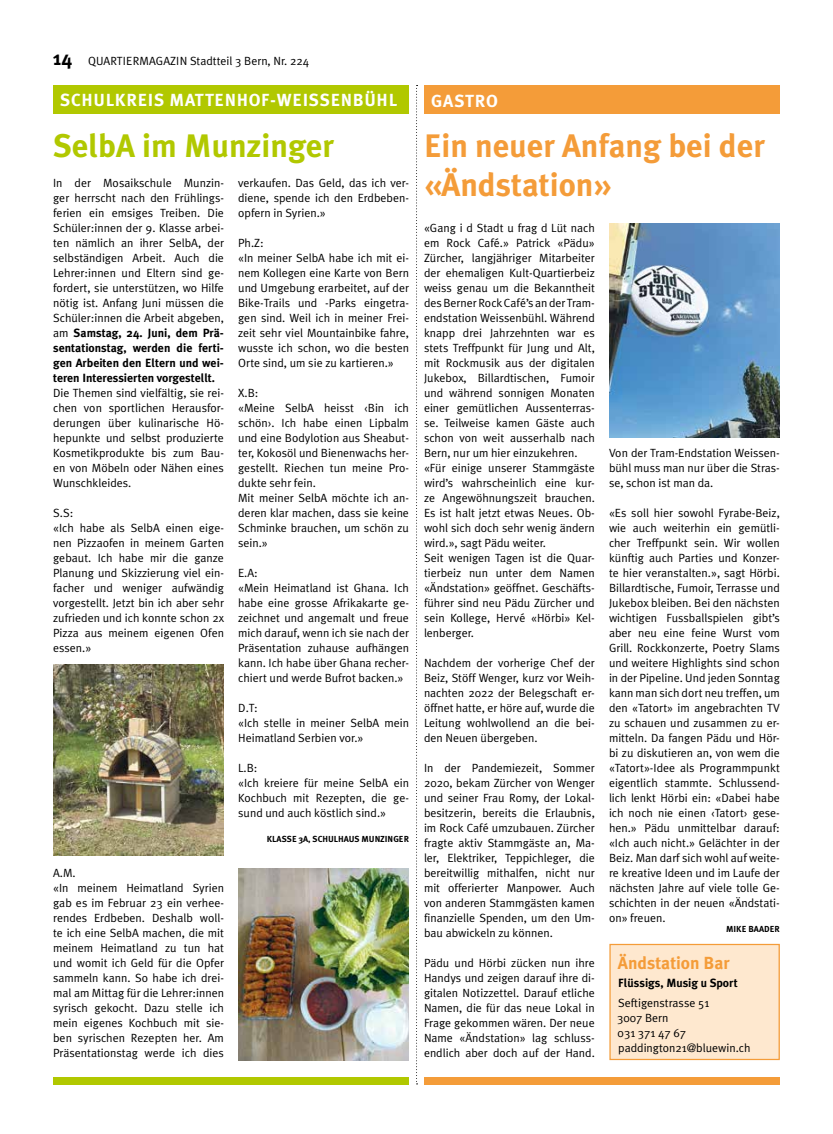
<style>
.page{position:relative;width:833px;height:1134px;background:#fff}
.page>*{position:absolute;margin:0;border:0;box-sizing:border-box;transform-origin:0 0}
.t1{font:700 32.5px/39px "Meta Plus";color:#f49c39}
.t2{font:700 32.5px "Meta Plus";color:#b1c800}
.t3{font:700 17.5px "Meta Plus";letter-spacing:.15em;color:#fff}
.t4{font:700 17.5px "Meta Plus";color:#f49c39}
.t5{font:11.88px/15px "Meta Plus Normal";color:#000}
.t6{font:700 11.88px/15px "Meta Plus";color:#000;text-align:justify}
.t7{font:700 8.75px "Meta Plus";letter-spacing:.055em;color:#000}
.t8{font:700 8.75px "Meta Plus";color:#000}
.s1{font-family:"Meta Plus";font-weight:700;font-size:20px}
.s2{font-family:"Meta Plus Normal";font-weight:400}
</style>
<div class="page">
<div style="left:53px;top:1077px;width:356px;height:7px;background:#b1c800"></div>
<div style="left:53px;top:85px;width:356px;height:28px;background:#b1c800"></div>
<img style="left:53px;top:664px;width:170px;height:192px">
<div style="left:610px;top:944px;width:169px;height:115px;background:#fee8cf"></div>
<div style="left:609px;top:944px;width:171px;height:116px;border:1px solid #f49c39"></div>
<img style="left:238px;top:869px;width:171px;height:191px">
<svg style="left:416px;top:85px;width:1px;height:999px"></svg>
<div style="left:424px;top:1078px;width:356px;height:7px;background:#f49c39"></div>
<div style="left:424px;top:86px;width:356px;height:28px;background:#f49c39"></div>
<img style="left:609px;top:223px;width:171px;height:215px">
<p class="t5" style="left:53px;top:53px;width:51px"><span class="s1">14</span> Quartiermagazin</p>
<p class="t5" style="left:190px;top:53px;width:120px">Stadtteil 3 Bern, Nr. 224</p>
<h2 class="t3" style="left:60px;top:90px;width:335px">Sch ulkreis Mattenhof-Weissenbüh l</h2>
<h1 class="t2" style="left:53px;top:127px;width:282px">SelbA im Munzinger</h1>
<p class="t5" style="left:53px;top:175px;width:172px;text-align:justify">In der Mosaikschule Munzin&shy;ger herrscht nach den Frühlings&shy;ferien ein emsiges Treiben. Die Schüler:innen der 9. Klasse arbei&shy;ten nämlich an ihrer SelbA, der selbständigen Arbeit. Auch die Lehrer:innen und Eltern sind ge&shy;fordert, sie unterstützen, wo Hilfe nötig ist. Anfang Juni müssen die Schüler:innen die Arbeit abgeben,</p>
<p class="t6" style="left:53px;top:325px;width:172px"><span class="s2">am</span> Samstag, 24. Juni, dem Prä&shy;sentationstag, werden die ferti&shy;gen Arbeiten den Eltern und wei&shy;teren I nteressierten vorgestellt.</p>
<p class="t5" style="left:53px;top:385px;width:172px;text-align:justify">Die Themen sind vielfältig, sie rei&shy;chen von sportlichen Herausfor&shy;derungen über kulinarische Hö&shy;hepunkte und selbst produzierte Kosmetikprodukte bis zum Bau&shy;en von Möbeln oder Nähen eines Wunschkleides.</p>
<p class="t5" style="left:53px;top:505px;width:172px">S.S:<br>«Ich habe als SelbA einen eige&shy;nen Pizzaofen in meinem Garten gebaut. Ich habe mir die ganze<br>Planung und Skizzierung viel ein&shy;facher und weniger aufwändig vorgestellt. Jetzt bin ich aber sehr zufrieden und ich konnte schon 2x<br>Pizza aus meinem eigenen Ofen essen.»</p>
<p class="t5" style="left:238px;top:175px;width:172px;text-align:justify">verkaufen. Das Geld, das ich ver&shy;diene, spende ich den Erdbeben&shy;opfern in Syrien.»</p>
<p class="t5" style="left:238px;top:235px;width:172px">Ph.Z:<br>«In meiner SelbA habe ich mit ei&shy;nem Kollegen eine Karte von Bern und Umgebung erarbeitet, auf der<br>Bike-Trails und -Parks eingetra&shy;gen sind. Weil ich in meiner Frei&shy;zeit sehr viel Mountainbike fahre, wusste ich schon, wo die besten<br>Orte sind, um sie zu kartieren.»</p>
<p class="t5" style="left:238px;top:385px;width:172px">X.B:<br>«Meine SelbA heisst ‹Bin ich schön›. Ich habe einen Lipbalm und eine Bodylotion aus Sheabut&shy;ter, Kokosöl und Bienenwachs her&shy;gestellt. Riechen tun meine Pro&shy;dukte sehr fein.<br>Mit meiner SelbA möchte ich an&shy;deren klar machen, dass sie keine<br>Schminke brauchen, um schön zu sein.»</p>
<p class="t5" style="left:238px;top:565px;width:172px">E.A:<br>«Mein Heimatland ist Ghana. Ich habe eine grosse Afrikakarte ge&shy;zeichnet und angemalt und freue mich darauf, wenn ich sie nach der<br>Präsentation zuhause aufhängen kann. Ich habe über Ghana recher&shy;chiert und werde Bufrot backen.»</p>
<p class="t5" style="left:238px;top:700px;width:172px">D.T:<br>«Ich stelle in meiner SelbA mein<br>Heimatland Serbien vor.»</p>
<p class="t5" style="left:238px;top:760px;width:172px">L.B:<br>«Ich kreiere für meine SelbA ein<br>Kochbuch mit Rezepten, die ge&shy;sund und auch köstlich sind.»</p>
<p class="t7" style="left:267px;top:834px;width:144px">Klasse 3A, Sch ulhaus Munzinger</p>
<p class="t5" style="left:53px;top:865px;width:172px">A.M.<br>«In meinem Heimatland Syrien gab es im Februar 23 ein verhee&shy;rendes Erdbeben. Deshalb woll&shy;te ich eine SelbA machen, die mit meinem Heimatland zu tun hat und womit ich Geld für die Opfer sammeln kann. So habe ich drei&shy;mal am Mittag für die Lehrer:innen syrisch gekocht. Dazu stelle ich mein eigenes Kochbuch mit sie&shy;ben syrischen Rezepten her. Am<br>Präsentationstag werde ich dies</p>
<h2 class="t3" style="left:431px;top:90px;width:12px">Gas</h2>
<h2 class="t3" style="left:465px;top:90px;width:34px">tro</h2>
<h1 class="t1" style="left:424px;top:126px;width:342px">Ein neuer Anfang bei der «Ändstation»</h1>
<p class="t5" style="left:424px;top:220px;width:172px">«Gang i d Stadt u frag d Lüt nach em Rock Café.» Patrick «Pädu»<br>Zürcher, langjähriger Mitarbeiter der ehemaligen Kult-Quartierbeiz weiss genau um die Bekanntheit des Berner Rock Café’s an der Tram&shy;endstation Weissenbühl. Während knapp drei Jahrzehnten war es stets Treffpunkt für Jung und Alt, mit Rockmusik aus der digitalen<br>Jukebox, Billardtischen, Fumoir und während sonnigen Monaten einer gemütlichen Aussenterras&shy;se. Teilweise kamen Gäste auch schon von weit ausserhalb nach<br>Bern, nur um hier einzukehren. «Für einige unserer Stammgäste wird’s wahrscheinlich eine kur&shy;ze Angewöhnungszeit brauchen.<br>Es ist halt jetzt etwas Neues. Ob&shy;wohl sich doch sehr wenig ändern wird.», sagt Pädu weiter.<br>Seit wenigen Tagen ist die Quar&shy;tierbeiz nun unter dem Namen «Ändstation» geöffnet. Geschäfts&shy;führer sind neu Pädu Zürcher und sein Kollege, Hervé «Hörbi» Kel&shy;lenberger.</p>
<p class="t5" style="left:424px;top:655px;width:172px;text-align:justify">Nachdem der vorherige Chef der Beiz, Stöff Wenger, kurz vor Weih&shy;nachten 2022 der Belegschaft er&shy;öffnet hatte, er höre auf, wurde die Leitung wohlwollend an die bei&shy;den Neuen übergeben.</p>
<p class="t5" style="left:424px;top:760px;width:172px;text-align:justify">In der Pandemiezeit, Sommer 2020, bekam Zürcher von Wenger und seiner Frau Romy, der Lokal&shy;besitzerin, bereits die Erlaubnis, im Rock Café umzubauen. Zürcher fragte aktiv Stammgäste an, Ma&shy;ler, Elektriker, Teppichleger, die bereitwillig mithalfen, nicht nur mit offerierter Manpower. Auch von anderen Stammgästen kamen finanzielle Spenden, um den Um&shy;bau abwickeln zu können.</p>
<p class="t5" style="left:424px;top:955px;width:172px;text-align:justify">Pädu und Hörbi zücken nun ihre Handys und zeigen darauf ihre di&shy;gitalen Notizzettel. Darauf etliche Namen, die für das neue Lokal in Frage gekommen wären. Der neue Name «Ändstation» lag schluss&shy;endlich aber doch auf der Hand.</p>
<p class="t5" style="left:609px;top:445px;width:172px;text-align:justify">Von der Tram-Endstation Weissen&shy;bühl muss man nur über die Stras&shy;se, schon ist man da.</p>
<p class="t5" style="left:609px;top:505px;width:172px;text-align:justify">«Es soll hier sowohl Fyrabe-Beiz, wie auch weiterhin ein gemütli&shy;cher Treffpunkt sein. Wir wollen künftig auch Parties und Konzer&shy;te hier veranstalten.», sagt Hörbi.<br>Billardtische, Fumoir, Terrasse und Jukebox bleiben. Bei den nächsten wichtigen Fussballspielen gibt’s aber neu eine feine Wurst vom Grill. Rockkonzerte, Poetry Slams und weitere Highlights sind schon in der Pipeline. Und jeden Sonntag kann man sich dort neu treffen, um den «Tatort» im angebrachten TV zu schauen und zusammen zu er&shy;mitteln. Da fangen Pädu und Hör&shy;bi zu diskutieren an, von wem die «Tatort»-Idee als Programmpunkt eigentlich stammte. Schlussend&shy;lich lenkt Hörbi ein: «Dabei habe ich noch nie einen ‹Tatort› gese&shy;hen.» Pädu unmittelbar darauf: «Ich auch nicht.» Gelächter in der Beiz. Man darf sich wohl auf weite&shy;re kreative Ideen und im Laufe der nächsten Jahre auf viele tolle Ge&shy;schichten in der neuen «Ändstati&shy;on» freuen.</p>
<p class="t8" style="left:726px;top:924px;width:55px">Mike Baader</p>
<h2 class="t4" style="left:618px;top:953px;width:113px">Ändstation Bar</h2>
<p class="t6" style="left:618px;top:975px;width:121px">Flüssigs, Musig u Sport</p>
<p class="t5" style="left:617px;top:995px;width:135px">Seftigenstrasse 51<br>3007 Bern<br>031 371 47 67 paddington21@bluewin.ch</p>
</div>
